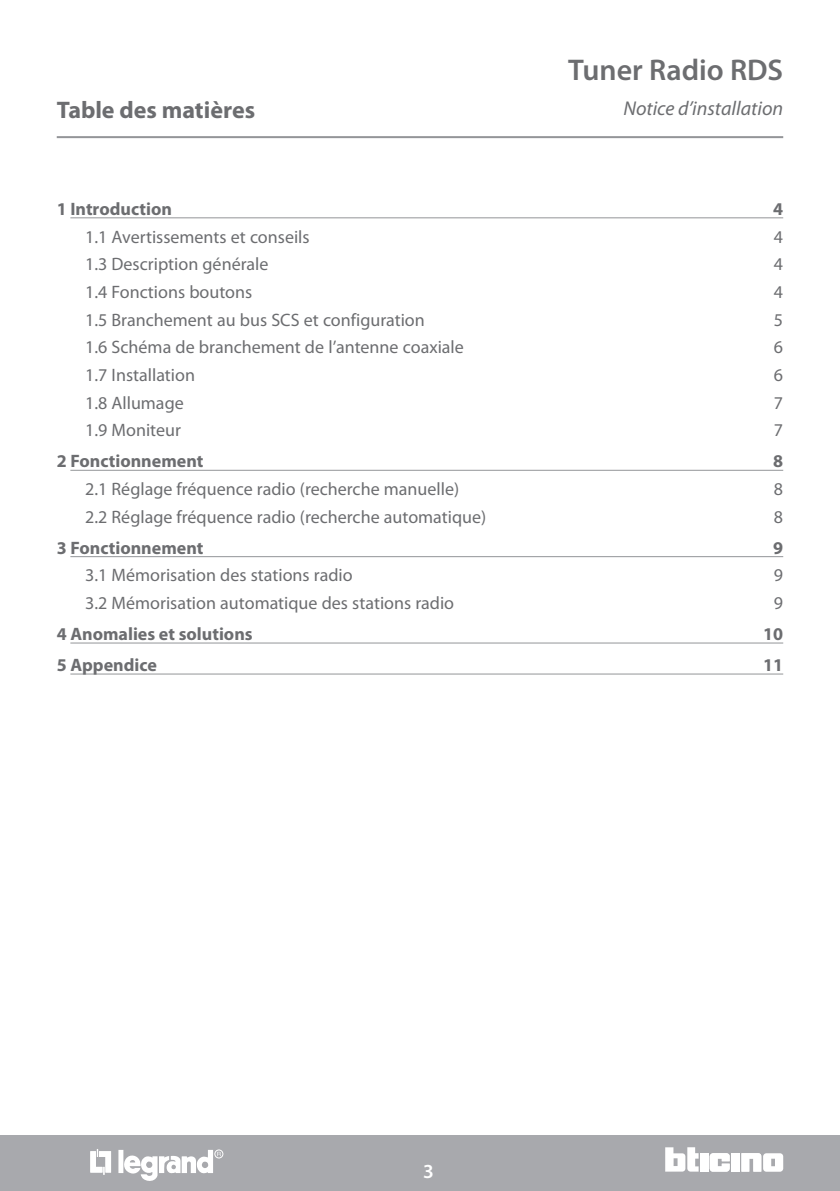
<style>
.page{position:relative;width:840px;height:1191px;background:#fff}
.page>*{position:absolute;margin:0;border:0;box-sizing:border-box;transform-origin:0 0}
.t1{font:600 30px "Myriad Pro";color:#6c6d70}
.t2{font:700 24px "Myriad Pro";color:#6c6d70}
.t3{font:italic 20px "Myriad Pro";color:#6c6d70}
.t4{font:600 20px "Myriad Pro";color:#fff}
.t5{font:18px "Myriad Pro";color:#6c6d70}
.t6{font:700 18px "Myriad Pro";color:#6c6d70}
</style>
<div class="page">
<hr style="left:57px;top:136px;width:725px;height:2px;background:#939598">
<div style="left:0;top:1135px;width:839px;height:56px;background:#a8a9ad"></div>
<div style="left:699px;top:1153px;width:8px;height:18px;background:#fff"></div>
<div style="left:731px;top:1153px;width:8px;height:18px;background:#fff"></div>
<svg style="left:741px;top:1153px;width:41px;height:18px"></svg>
<svg style="left:665px;top:1147px;width:33px;height:24px"></svg>
<svg style="left:709px;top:1153px;width:20px;height:18px"></svg>
<div style="left:118px;top:1149px;width:5px;height:24px;background:#fff"></div>
<svg style="left:90px;top:1149px;width:21px;height:25px"></svg>
<div style="left:214px;top:1149px;width:9px;height:9px;border:1px solid #fff;border-radius:50%"></div>
<svg style="left:123px;top:1149px;width:98px;height:32px"></svg>
<hr style="left:70px;top:217px;width:712px;height:1px;background:#939598">
<hr style="left:70px;top:470px;width:712px;height:1px;background:#939598">
<hr style="left:70px;top:556px;width:712px;height:1px;background:#939598">
<hr style="left:70px;top:642px;width:712px;height:1px;background:#939598">
<hr style="left:70px;top:673px;width:712px;height:1px;background:#939598">
<h2 class="t2" style="left:57px;top:94px;width:200px">Table des matières</h2>
<h1 class="t1" style="left:568px;top:50px;width:216px">Tuner Radio RDS</h1>
<p class="t3" style="left:623px;top:96px;width:161px">Notice d’installation</p>
<p class="t6" style="left:57px;top:197px;width:117px">1 Introduction</p>
<p class="t6" style="left:772px;top:197px;width:11px">4</p>
<p class="t5" style="left:85px;top:225px;width:226px">1.1 Avertissements et conseils</p>
<p class="t5" style="left:773px;top:225px;width:11px">4</p>
<p class="t5" style="left:85px;top:253px;width:185px">1.3 Description générale</p>
<p class="t5" style="left:773px;top:253px;width:11px">4</p>
<p class="t5" style="left:85px;top:281px;width:169px">1.4 Fonctions boutons</p>
<p class="t5" style="left:773px;top:281px;width:11px">4</p>
<p class="t5" style="left:85px;top:308px;width:341px">1.5 Branchement au bus SCS et configuration</p>
<p class="t5" style="left:773px;top:308px;width:11px">5</p>
<p class="t5" style="left:85px;top:336px;width:380px">1.6 Schéma de branchement de l’antenne coaxiale</p>
<p class="t5" style="left:773px;top:336px;width:11px">6</p>
<p class="t5" style="left:85px;top:364px;width:111px">1.7 Installation</p>
<p class="t5" style="left:773px;top:364px;width:11px">6</p>
<p class="t5" style="left:85px;top:391px;width:100px">1.8 Allumage</p>
<p class="t5" style="left:773px;top:391px;width:11px">7</p>
<p class="t5" style="left:85px;top:419px;width:97px">1.9 Moniteur</p>
<p class="t5" style="left:773px;top:419px;width:11px">7</p>
<p class="t6" style="left:57px;top:449px;width:148px">2 Fonctionnement</p>
<p class="t6" style="left:772px;top:449px;width:11px">8</p>
<p class="t5" style="left:85px;top:478px;width:375px">2.1 Réglage fréquence radio (recherche manuelle)</p>
<p class="t5" style="left:773px;top:478px;width:11px">8</p>
<p class="t5" style="left:85px;top:505px;width:402px">2.2 Réglage fréquence radio (recherche automatique)</p>
<p class="t5" style="left:773px;top:505px;width:11px">8</p>
<p class="t6" style="left:57px;top:536px;width:148px">3 Fonctionnement</p>
<p class="t6" style="left:772px;top:536px;width:11px">9</p>
<p class="t5" style="left:85px;top:564px;width:269px">3.1 Mémorisation des stations radio</p>
<p class="t5" style="left:773px;top:564px;width:11px">9</p>
<p class="t5" style="left:85px;top:592px;width:370px">3.2 Mémorisation automatique des stations radio</p>
<p class="t5" style="left:773px;top:592px;width:11px">9</p>
<p class="t6" style="left:57px;top:622px;width:197px">4 Anomalies et solutions</p>
<p class="t6" style="left:762px;top:622px;width:21px">10</p>
<p class="t6" style="left:57px;top:653px;width:102px">5 Appendice</p>
<p class="t6" style="left:762px;top:653px;width:21px">11</p>
<p class="t4" style="left:423px;top:1158px;width:12px">3</p>
</div>
